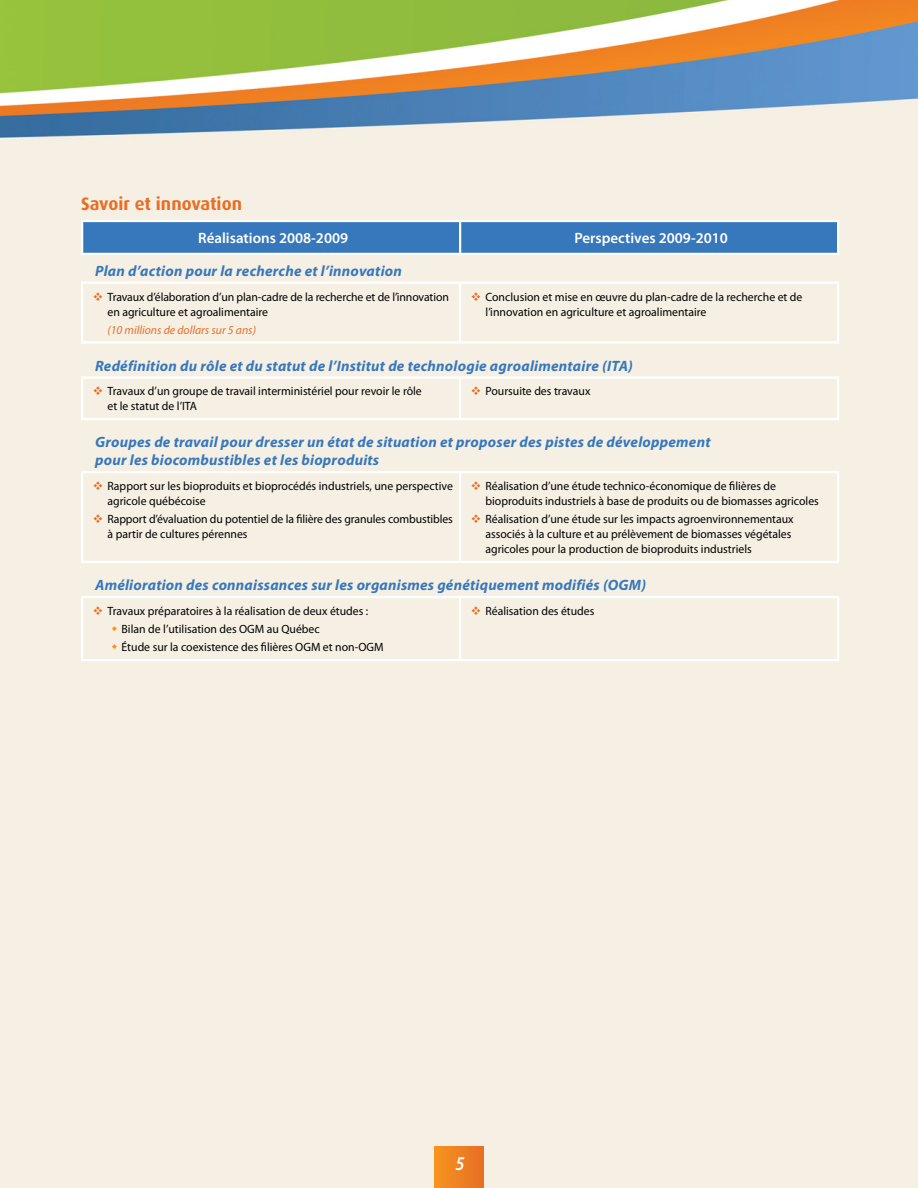
<style>
.page{position:relative;width:918px;height:1188px;background:#fff}
.page>*{position:absolute;margin:0;border:0;box-sizing:border-box;transform-origin:0 0}
.t1{font:italic 600 19.5px "Myriad Pro";color:#fff;scale:.9 1}
.Titres{font:700 18px "Dax";color:#e86e25}
.Titres_tableaux{font:italic 700 15px/18px "Myriad Pro";letter-spacing:.015em;color:#3777bc}
.Sous-titres_tableaux{font:600 15px "Myriad Pro";color:#fff}
.Texte_tableaux{font:12px/15px "Myriad Pro";color:#000}
.Texte_tableaux-2{font:italic 12px "Myriad Pro";color:#e86e25}
.s1{color:#e86e25}
</style>
<div class="page">
<img style="left:0;top:0;width:918px;height:1188px">
<div style="left:434px;top:1147px;width:49px;height:41px;background:linear-gradient(to right,#f7941e,#e86f25)"></div>
<div style="left:83px;top:222px;width:754px;height:31px;background:#3777bc"></div>
<hr style="left:81px;top:220px;width:379px;height:2px;background:#fff">
<hr style="left:81px;top:222px;width:2px;height:31px;background:#fff">
<hr style="left:460px;top:220px;width:379px;height:2px;background:#fff">
<hr style="left:459px;top:222px;width:2px;height:31px;background:#fff">
<hr style="left:837px;top:222px;width:2px;height:31px;background:#fff">
<hr style="left:81px;top:253px;width:379px;height:2px;background:#fff">
<hr style="left:460px;top:253px;width:379px;height:2px;background:#fff">
<hr style="left:81px;top:282px;width:379px;height:2px;background:#fff">
<hr style="left:81px;top:284px;width:2px;height:57px;background:#fff">
<hr style="left:460px;top:282px;width:379px;height:2px;background:#fff">
<hr style="left:459px;top:284px;width:2px;height:57px;background:#fff">
<hr style="left:837px;top:284px;width:2px;height:57px;background:#fff">
<hr style="left:81px;top:341px;width:379px;height:3px;background:#fff">
<hr style="left:460px;top:341px;width:379px;height:3px;background:#fff">
<hr style="left:81px;top:376px;width:379px;height:3px;background:#fff">
<hr style="left:81px;top:379px;width:2px;height:39px;background:#fff">
<hr style="left:460px;top:376px;width:379px;height:3px;background:#fff">
<hr style="left:459px;top:379px;width:2px;height:39px;background:#fff">
<hr style="left:837px;top:379px;width:2px;height:39px;background:#fff">
<hr style="left:81px;top:418px;width:379px;height:2px;background:#fff">
<hr style="left:460px;top:418px;width:379px;height:2px;background:#fff">
<hr style="left:81px;top:471px;width:379px;height:2px;background:#fff">
<hr style="left:81px;top:473px;width:2px;height:88px;background:#fff">
<hr style="left:460px;top:471px;width:379px;height:2px;background:#fff">
<hr style="left:459px;top:473px;width:2px;height:88px;background:#fff">
<hr style="left:837px;top:473px;width:2px;height:88px;background:#fff">
<hr style="left:81px;top:561px;width:379px;height:2px;background:#fff">
<hr style="left:460px;top:561px;width:379px;height:2px;background:#fff">
<hr style="left:81px;top:596px;width:379px;height:2px;background:#fff">
<hr style="left:81px;top:598px;width:2px;height:61px;background:#fff">
<hr style="left:460px;top:596px;width:379px;height:2px;background:#fff">
<hr style="left:459px;top:598px;width:2px;height:61px;background:#fff">
<hr style="left:837px;top:598px;width:2px;height:61px;background:#fff">
<hr style="left:81px;top:659px;width:379px;height:2px;background:#fff">
<hr style="left:460px;top:659px;width:379px;height:2px;background:#fff">
<svg style="left:112px;top:626px;width:5px;height:5px"></svg>
<svg style="left:112px;top:645px;width:5px;height:5px"></svg>
<p class="Titres" style="left:81px;top:193px;width:163px">Savoir et innovation</p>
<p class="Sous-titres_tableaux" style="left:198px;top:228px;width:151px">Réalisations 2008-2009</p>
<p class="Sous-titres_tableaux" style="left:574px;top:228px;width:155px">Perspectives 2009-2010</p>
<p class="Titres_tableaux" style="left:95px;top:261px;width:308px">Plan d’action pour la recherche et l’innovation</p>
<p class="Texte_tableaux" style="left:108px;top:289px;width:343px;text-indent:-15px"><span class="s1">❖</span> Travaux d’élaboration d’un plan-cadre de la recherche et de l’innovation en agriculture et agroalimentaire</p>
<p class="Texte_tableaux-2" style="left:108px;top:322px;width:150px">(10 millions de dollars sur 5 ans)</p>
<p class="Texte_tableaux" style="left:486px;top:289px;width:319px;text-indent:-15px"><span class="s1">❖</span> Conclusion et mise en œuvre du plan-cadre de la recherche et de l’innovation en agriculture et agroalimentaire</p>
<p class="Titres_tableaux" style="left:95px;top:356px;width:539px">Redéfinition du rôle et du statut de l’Institut de technologie agroalimentaire (ITA)</p>
<p class="Texte_tableaux" style="left:108px;top:384px;width:316px;text-indent:-15px"><span class="s1">❖</span> Travaux d’un groupe de travail interministériel pour revoir le rôle et le statut de l’ITA</p>
<p class="Texte_tableaux" style="left:471px;top:384px;width:121px"><span class="s1">❖</span> Poursuite des travaux</p>
<p class="Titres_tableaux" style="left:95px;top:433px;width:617px">Groupes de travail pour dresser un état de situation et proposer des pistes de développement pour les biocombustibles et les bioproduits</p>
<p class="Texte_tableaux" style="left:108px;top:478px;width:347px;text-indent:-15px"><span class="s1">❖</span> Rapport sur les bioproduits et bioprocédés industriels, une perspective agricole québécoise</p>
<p class="Texte_tableaux" style="left:108px;top:512px;width:347px;text-indent:-15px"><span class="s1">❖</span> Rapport d’évaluation du potentiel de la filière des granules combustibles à partir de cultures pérennes</p>
<p class="Texte_tableaux" style="left:486px;top:478px;width:335px;text-indent:-15px"><span class="s1">❖</span> Réalisation d’une étude technico-économique de filières de bioproduits industriels à base de produits ou de biomasses agricoles</p>
<p class="Texte_tableaux" style="left:486px;top:512px;width:310px;text-indent:-15px"><span class="s1">❖</span> Réalisation d’une étude sur les impacts agroenvironnementaux associés à la culture et au prélèvement de biomasses végétales agricoles pour la production de bioproduits industriels</p>
<p class="Titres_tableaux" style="left:95px;top:576px;width:553px">Amélioration des connaissances sur les organismes génétiquement modifiés (OGM)</p>
<p class="Texte_tableaux" style="left:93px;top:603px;width:277px"><span class="s1">❖</span> Travaux préparatoires à la réalisation de deux études :</p>
<p class="Texte_tableaux" style="left:122px;top:622px;width:200px">Bilan de l’utilisation des OGM au Québec</p>
<p class="Texte_tableaux" style="left:122px;top:640px;width:264px">Étude sur la coexistence des filières OGM et non-OGM</p>
<p class="Texte_tableaux" style="left:471px;top:603px;width:125px"><span class="s1">❖</span> Réalisation des études</p>
<h1 class="t1" style="left:456px;top:1151px;width:12px">5</h1>
</div>
